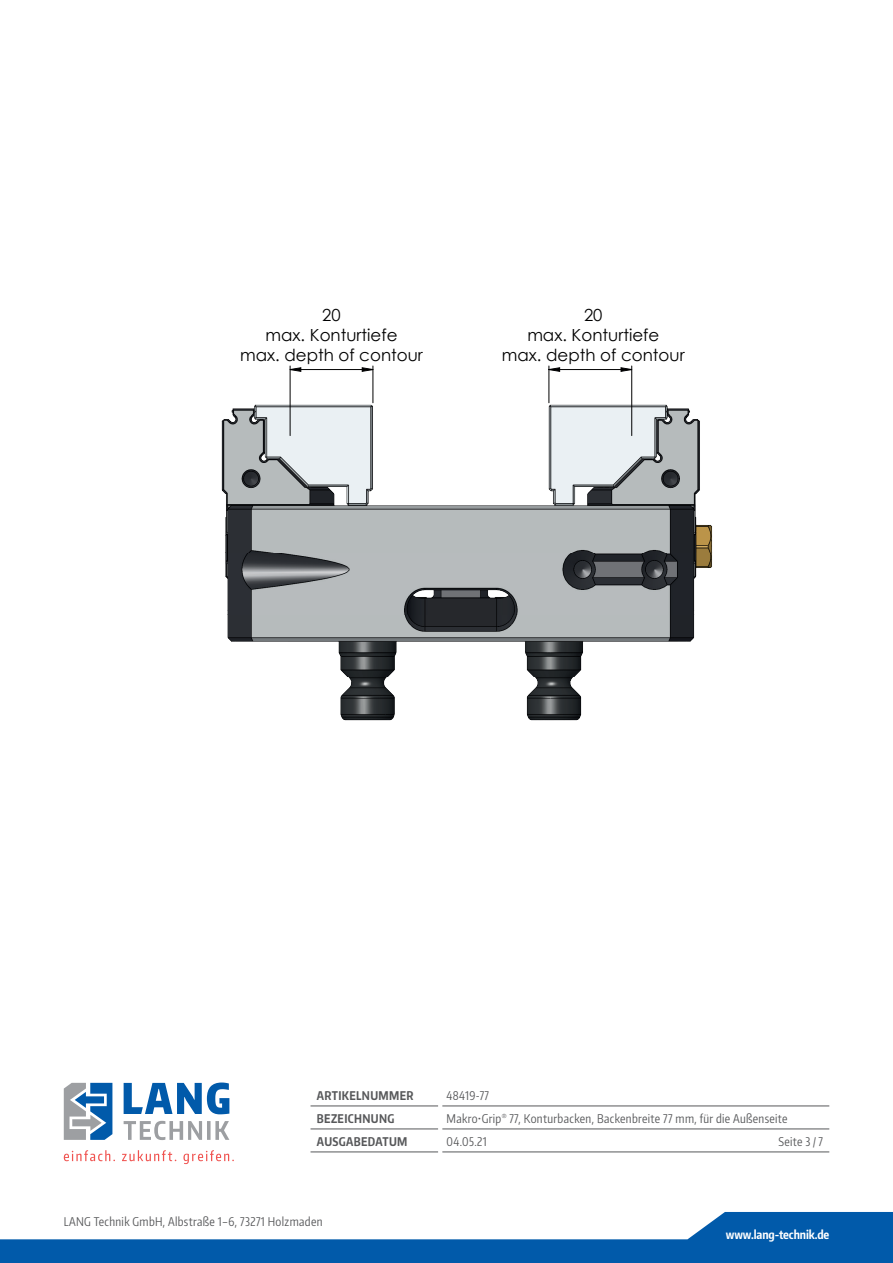
<style>
.page{position:relative;width:893px;height:1263px;background:#fff}
.page>*{position:absolute;margin:0;border:0;box-sizing:border-box;transform-origin:0 0}
.t1{font:16.65px/19.8px "Century Gothic";color:#000001;text-align:center}
.t2{font:12px "Encode Sans Compressed";letter-spacing:.03em;color:#57585a}
.t3{font:700 12px "Encode Sans Compressed";letter-spacing:.03em;color:#57585a}
.t4{font:700 12px "Encode Sans Compressed";letter-spacing:-.01em;color:#fff}
</style>
<div class="page">
<svg style="left:0;top:1212px;width:893px;height:51px;fill:#015aaa"></svg>
<svg style="left:124px;top:1082px;width:105px;height:32px"></svg>
<svg style="left:124px;top:1121px;width:105px;height:19px"></svg>
<svg style="left:64px;top:1083px;width:48px;height:57px"></svg>
<svg style="left:64px;top:1150px;width:170px;height:14px"></svg>
<hr style="left:311px;top:1106px;width:127px;height:1px;background:#57585a">
<hr style="left:442px;top:1106px;width:387px;height:1px;background:#57585a">
<hr style="left:311px;top:1129px;width:127px;height:1px;background:#57585a">
<hr style="left:442px;top:1129px;width:387px;height:1px;background:#57585a">
<hr style="left:311px;top:1152px;width:127px;height:1px;background:#57585a">
<hr style="left:442px;top:1152px;width:387px;height:1px;background:#57585a">
<img style="left:221px;top:387px;width:492px;height:334px">
<hr style="left:290px;top:366px;width:1px;height:70px;background:#000001">
<hr style="left:373px;top:366px;width:1px;height:37px;background:#000001">
<hr style="left:549px;top:366px;width:1px;height:37px;background:#000001">
<hr style="left:631px;top:366px;width:1px;height:70px;background:#000001">
<svg style="left:289px;top:367px;width:85px;height:5px"></svg>
<svg style="left:548px;top:367px;width:84px;height:5px"></svg>
<h1 class="t1" style="left:240px;top:305px;width:184px">20<br>max. Konturtiefe<br>max. depth of contour</h1>
<h1 class="t1" style="left:502px;top:305px;width:184px">20<br>max. Konturtiefe<br>max. depth of contour</h1>
<p class="t3" style="left:317px;top:1087px;width:98px">ARTIKELNUMMER</p>
<p class="t2" style="left:447px;top:1087px;width:44px">48419-77</p>
<p class="t3" style="left:317px;top:1110px;width:79px">BEZEICHNUNG</p>
<p class="t2" style="left:447px;top:1110px;width:343px">Makro•Grip<sup>®</sup> 77, Konturbacken, Backenbreite 77 mm, für die Außenseite</p>
<p class="t3" style="left:317px;top:1133px;width:92px">AUSGABEDATUM</p>
<p class="t2" style="left:447px;top:1133px;width:42px">04.05.21</p>
<p class="t2" style="left:778px;top:1133px;width:46px">Seite 3 / 7</p>
<p class="t2" style="left:64px;top:1213px;width:260px">LANG Technik GmbH, Albstraße 1–6, 73271 Holzmaden</p>
<p class="t4" style="left:726px;top:1227px;width:105px">www.lang-technik.de</p>
</div>
